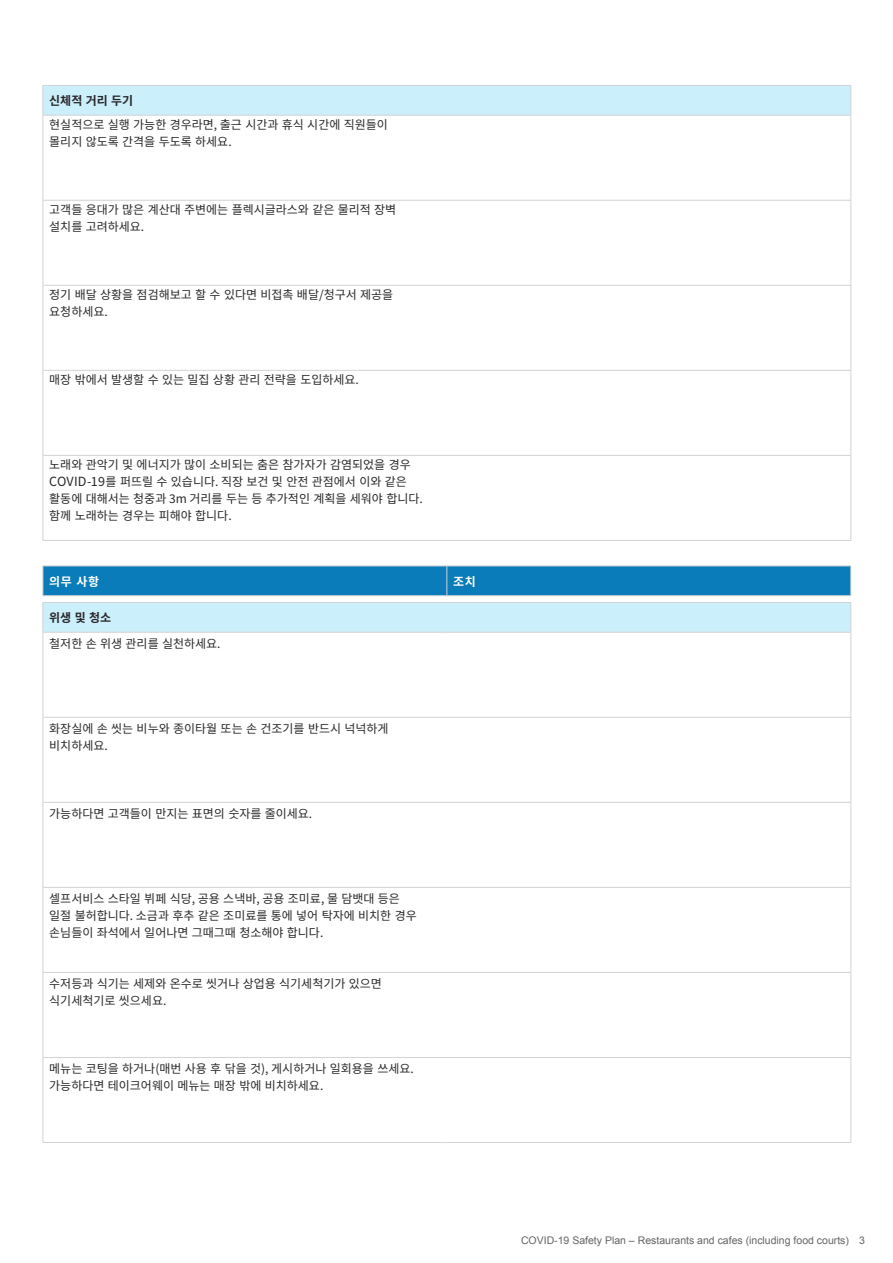
<style>
.page{position:relative;width:893px;height:1263px;background:#fff}
.page>*{position:absolute;margin:0;border:0;box-sizing:border-box;transform-origin:0 0}
.Text{font:12px/16.8px "Source Han Sans SC";color:#292829}
.H4-bold_tables{font:700 12px "Source Han Sans SC";color:#292829}
.Head_5_tables_white{font:700 12px "Source Han Sans SC";color:#fff}
.t1{font:10.5px "Arial";color:#636466}
.s1{font-size:12.6px}
</style>
<div class="page">
<hr style="left:43px;top:116px;width:1px;height:84px;background:#d1d3d4">
<hr style="left:850px;top:116px;width:1px;height:84px;background:#d1d3d4">
<hr style="left:43px;top:200px;width:404px;height:1px;background:#d1d3d4">
<hr style="left:43px;top:201px;width:1px;height:84px;background:#d1d3d4">
<hr style="left:447px;top:200px;width:404px;height:1px;background:#d1d3d4">
<hr style="left:850px;top:201px;width:1px;height:84px;background:#d1d3d4">
<hr style="left:43px;top:285px;width:404px;height:1px;background:#d1d3d4">
<hr style="left:43px;top:286px;width:1px;height:84px;background:#d1d3d4">
<hr style="left:447px;top:285px;width:404px;height:1px;background:#d1d3d4">
<hr style="left:850px;top:286px;width:1px;height:84px;background:#d1d3d4">
<hr style="left:43px;top:370px;width:404px;height:1px;background:#d1d3d4">
<hr style="left:43px;top:371px;width:1px;height:84px;background:#d1d3d4">
<hr style="left:447px;top:370px;width:404px;height:1px;background:#d1d3d4">
<hr style="left:850px;top:371px;width:1px;height:84px;background:#d1d3d4">
<hr style="left:43px;top:455px;width:404px;height:1px;background:#d1d3d4">
<hr style="left:43px;top:456px;width:1px;height:84px;background:#d1d3d4">
<hr style="left:447px;top:455px;width:404px;height:1px;background:#d1d3d4">
<hr style="left:850px;top:456px;width:1px;height:84px;background:#d1d3d4">
<hr style="left:43px;top:540px;width:404px;height:1px;background:#d1d3d4">
<hr style="left:447px;top:540px;width:404px;height:1px;background:#d1d3d4">
<hr style="left:43px;top:115px;width:404px;height:1px;background:#d1d3d4">
<hr style="left:447px;top:115px;width:404px;height:1px;background:#d1d3d4">
<div style="left:43px;top:85px;width:808px;height:30px;background:#cceffc"></div>
<svg style="left:43px;top:566px;width:808px;height:30px;background:#137fba"></svg>
<hr style="left:43px;top:633px;width:1px;height:84px;background:#d1d3d4">
<hr style="left:850px;top:633px;width:1px;height:84px;background:#d1d3d4">
<hr style="left:43px;top:717px;width:404px;height:1px;background:#d1d3d4">
<hr style="left:43px;top:718px;width:1px;height:84px;background:#d1d3d4">
<hr style="left:447px;top:717px;width:404px;height:1px;background:#d1d3d4">
<hr style="left:850px;top:718px;width:1px;height:84px;background:#d1d3d4">
<hr style="left:43px;top:802px;width:404px;height:1px;background:#d1d3d4">
<hr style="left:43px;top:803px;width:1px;height:84px;background:#d1d3d4">
<hr style="left:447px;top:802px;width:404px;height:1px;background:#d1d3d4">
<hr style="left:850px;top:803px;width:1px;height:84px;background:#d1d3d4">
<hr style="left:43px;top:887px;width:404px;height:1px;background:#d1d3d4">
<hr style="left:43px;top:888px;width:1px;height:84px;background:#d1d3d4">
<hr style="left:447px;top:887px;width:404px;height:1px;background:#d1d3d4">
<hr style="left:850px;top:888px;width:1px;height:84px;background:#d1d3d4">
<hr style="left:43px;top:972px;width:404px;height:1px;background:#d1d3d4">
<hr style="left:43px;top:973px;width:1px;height:84px;background:#d1d3d4">
<hr style="left:447px;top:972px;width:404px;height:1px;background:#d1d3d4">
<hr style="left:850px;top:973px;width:1px;height:84px;background:#d1d3d4">
<hr style="left:43px;top:1057px;width:404px;height:1px;background:#d1d3d4">
<hr style="left:43px;top:1058px;width:1px;height:84px;background:#d1d3d4">
<hr style="left:447px;top:1057px;width:404px;height:1px;background:#d1d3d4">
<hr style="left:850px;top:1058px;width:1px;height:84px;background:#d1d3d4">
<hr style="left:43px;top:1142px;width:404px;height:1px;background:#d1d3d4">
<hr style="left:447px;top:1142px;width:404px;height:1px;background:#d1d3d4">
<hr style="left:43px;top:632px;width:404px;height:1px;background:#d1d3d4">
<hr style="left:447px;top:632px;width:404px;height:1px;background:#d1d3d4">
<div style="left:43px;top:602px;width:808px;height:30px;background:#cceffc"></div>
<h4 class="H4-bold_tables" style="left:49px;top:94px;width:86px">신체적 거리 두기</h4>
<p class="Text" style="left:49px;top:116px;width:340px">현실적으로 실행 가능한 경우라면, 출근 시간과 휴식 시간에 직원들이 몰리지 않도록 간격을 두도록 하세요.</p>
<p class="Text" style="left:49px;top:201px;width:349px">고객들 응대가 많은 계산대 주변에는 플렉시글라스와 같은 물리적 장벽 설치를 고려하세요.</p>
<p class="Text" style="left:49px;top:287px;width:346px">정기 배달 상황을 점검해보고 할 수 있다면 비접촉 배달/청구서 제공을 요청하세요.</p>
<p class="Text" style="left:49px;top:372px;width:311px">매장 밖에서 발생할 수 있는 밀집 상황 관리 전략을 도입하세요.</p>
<p class="Text" style="left:49px;top:457px;width:375px">노래와 관악기 및 에너지가 많이 소비되는 춤은 참가자가 감염되었을 경우<br><span class="s1">COVID-19</span>를 퍼뜨릴 수 있습니다. 직장 보건 및 안전 관점에서 이와 같은 활동에 대해서는 청중과 3m 거리를 두는 등 추가적인 계획을 세워야 합니다. 함께 노래하는 경우는 피해야 합니다.</p>
<h5 class="Head_5_tables_white" style="left:49px;top:574px;width:51px">의무 사항</h5>
<h5 class="Head_5_tables_white" style="left:453px;top:574px;width:24px">조치</h5>
<h4 class="H4-bold_tables" style="left:49px;top:611px;width:63px">위생 및 청소</h4>
<p class="Text" style="left:49px;top:635px;width:173px">철저한 손 위생 관리를 실천하세요.</p>
<p class="Text" style="left:49px;top:720px;width:341px">화장실에 손 씻는 비누와 종이타월 또는 손 건조기를 반드시 넉넉하게 비치하세요.</p>
<p class="Text" style="left:49px;top:805px;width:265px">가능하다면 고객들이 만지는 표면의 숫자를 줄이세요.</p>
<p class="Text" style="left:49px;top:890px;width:369px">셀프서비스 스타일 뷔페 식당, 공용 스낵바, 공용 조미료, 물 담뱃대 등은 일절 불허합니다. 소금과 후추 같은 조미료를 통에 넣어 탁자에 비치한 경우 손님들이 좌석에서 일어나면 그때그때 청소해야 합니다.</p>
<p class="Text" style="left:49px;top:975px;width:334px">수저등과 식기는 세제와 온수로 씻거나 상업용 식기세척기가 있으면 식기세척기로 씻으세요.</p>
<p class="Text" style="left:49px;top:1060px;width:366px">메뉴는 코팅을 하거나(매번 사용 후 닦을 것), 게시하거나 일회용을 쓰세요. 가능하다면 테이크어웨이 메뉴는 매장 밖에 비치하세요.</p>
<p class="t1" style="left:521px;top:1234px;width:346px">COVID-19 Safety Plan – Restaurants and cafes (including food courts) 3</p>
</div>
